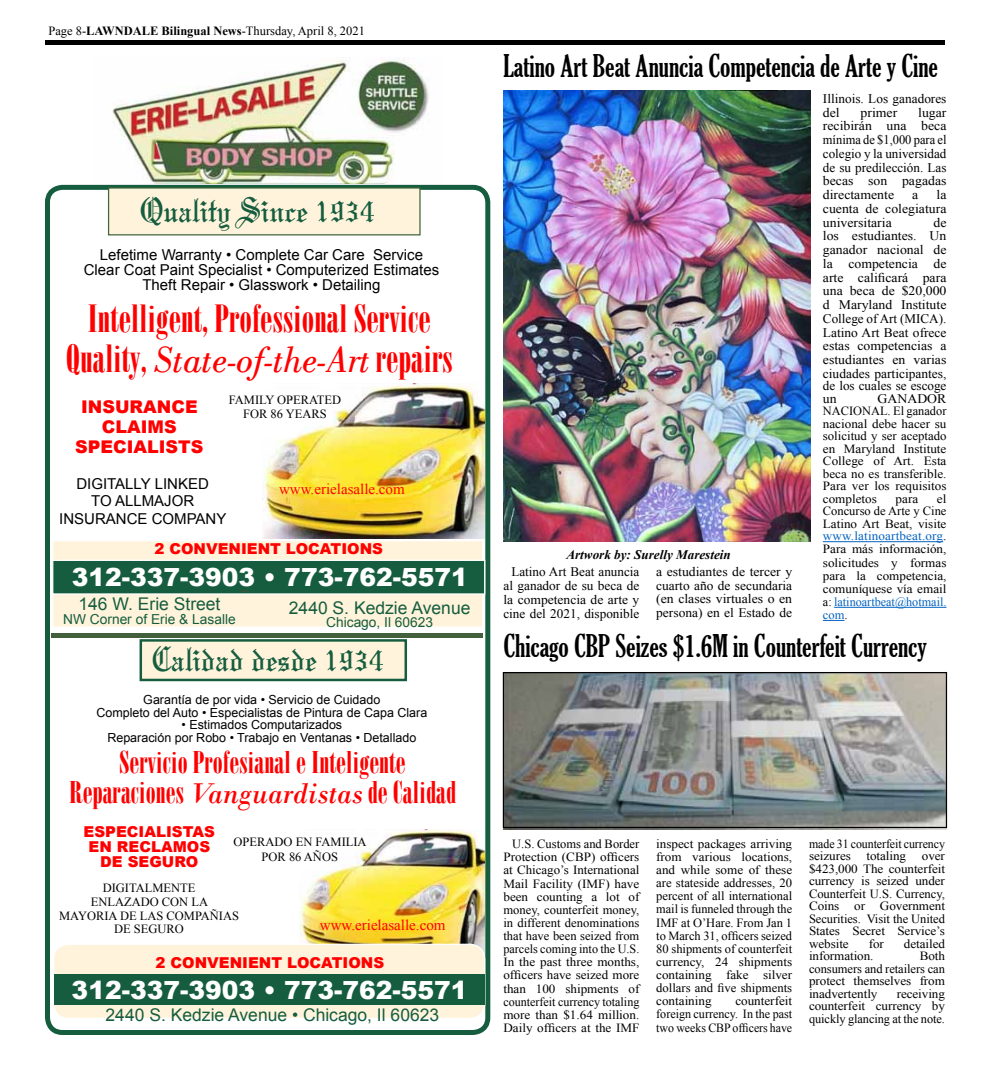
<style>
.page{position:relative;width:990px;height:1080px;background:#fff}
.page>*{position:absolute;margin:0;border:0;box-sizing:border-box;transform-origin:0 0}
.t1{font:37.5px "Mariage";color:#165d3f}
.t2{font:37.5px "Bodoni Poster Compressed";color:#f00}
.t3{font:italic 37.5px "Bodoni";color:#f00}
.t4{font:extra-condensed 30px "Gloucester";color:#000}
.t5{font:30px/30px "Bodoni Poster Compressed";color:#f00;text-align:center}
.t6{font:900 25px "Arial";color:#fff}
.t7{font:17.5px "Arial";color:#165d3f}
.t8{font:900 17.5px/20px "Arial";color:#f00;text-align:center}
.t9{font:15px/15px "Arial";color:#000;text-align:center}
.t10{font:900 15px/15px "Arial";color:#f00;text-align:center}
.t11{font:15px "Times New Roman";color:#f00}
.t12{font:13.75px "Arial";color:#165d3f}
.t13{font:13.12px/13.8px "Times New Roman";color:#000;text-align:justify;scale:1.05 1}
.t14{font:13.12px/13.8px "Times New Roman";color:#000}
.t15{font:13.12px/13.8px "Times New Roman";color:#000;text-align:justify;scale:1.04 1}
.t16{font:italic 700 13.12px "Times New Roman";color:#000}
.t17{font:12.5px/13.1px "Times New Roman";color:#000;text-align:justify;scale:1.05 1}
.t18{font:12.5px/13.1px "Times New Roman";color:#000;text-align:center}
.t19{font:12.5px/12.5px "Arial";color:#000;text-align:center}
.t20{font:12.5px/12.5px "Times New Roman";color:#000;scale:.95 1}
.s1{font-weight:700}
.s2{font-family:"Bodoni Poster Compressed";font-style:normal}
.s3{font-family:"Bodoni";font-style:italic}
.s4{color:#0563c1}
</style>
<div class="page">
<div style="left:45px;top:185px;width:445px;height:850px;border:5px solid #165d3f;border-radius:15px"></div>
<img style="left:112px;top:59px;width:317px;height:125px">
<div style="left:108px;top:187px;width:313px;height:48px;background:#fff4db;border:1px solid #40653a"></div>
<img style="left:263px;top:383px;width:221px;height:156px">
<div style="left:244px;top:398px;width:62px;height:41px;background:#fff;border-radius:50%"></div>
<div style="left:244px;top:398px;width:63px;height:42px;border:1px solid #fff;border-radius:50%"></div>
<div style="left:52px;top:540px;width:431px;height:88px;background:#fff4db;border:1px solid #fff"></div>
<div style="left:52px;top:560px;width:433px;height:35px;background:#165d3f;border:1px solid #fff"></div>
<div style="left:52px;top:633px;width:431px;height:5px;background:#42603c"></div>
<div style="left:140px;top:639px;width:267px;height:42px;background:#fff4db;border:2px solid #165d3f"></div>
<img style="left:300px;top:829px;width:185px;height:126px">
<div style="left:276px;top:836px;width:53px;height:33px;background:#fff"></div>
<div style="left:53px;top:944px;width:432px;height:74px;background:#fff4db;border-radius:15px"></div>
<div style="left:53px;top:944px;width:432px;height:75px;border:1px solid #fff;border-radius:15px"></div>
<div style="left:55px;top:974px;width:430px;height:30px;background:#165d3f"></div>
<div style="left:45px;top:40px;width:900px;height:5px;background:#000"></div>
<hr style="left:823px;top:541px;width:120px;height:1px;background:#0563c1">
<hr style="left:834px;top:607px;width:112px;height:1px;background:#0563c1">
<svg style="left:823px;top:620px;width:21px;height:1px"></svg>
<img style="left:503px;top:90px;width:308px;height:451px">
<img style="left:503px;top:674px;width:443px;height:155px">
<div style="left:503px;top:672px;width:444px;height:156px;border:1px solid #000"></div>
<p class="t18" style="left:48px;top:24px;width:318px">Page 8-<span class="s1">LAWNDALE Bilingual News</span>-Thursday, April 8, 2021</p>
<h1 class="t1" style="left:139px;top:189px;width:237px">Quality Since 1934</h1>
<p class="t9" style="left:84px;top:247px;width:357px">Lefetime Warranty • Complete Car Care Service<br>Clear Coat Paint Specialist • Computerized Estimates<br>Theft Repair • Glasswork • Detailing</p>
<h1 class="t2" style="left:88px;top:296px;width:345px">Intelligent, Professional Service</h1>
<h1 class="t3" style="left:66px;top:338px;width:389px"><span class="s2">Quality,</span> State-of-the-Art <span class="s2">repairs</span></h1>
<p class="t18" style="left:229px;top:393px;width:114px;line-height:13.8px">FAMILY OPERATED<br>FOR 86 YEARS</p>
<h3 class="t8" style="left:75px;top:396px;width:130px">INSURANCE<br>CLAIMS<br>SPECIALISTS</h3>
<p class="t9" style="left:59px;top:475px;width:169px;line-height:17.5px">DIGITALLY LINKED<br>TO ALLMAJOR<br>INSURANCE COMPANY</p>
<p class="t10" style="left:154px;top:541px;width:230px">2 CONVENIENT LOCATIONS</p>
<p class="t11" style="left:279px;top:479px;width:127px">www.erielasalle.com</p>
<h3 class="t6" style="left:72px;top:559px;width:397px">312-337-3903 • 773-762-5571</h3>
<h3 class="t7" style="left:79px;top:592px;width:144px">146 W. Erie Street</h3>
<p class="t12" style="left:63px;top:610px;width:174px">NW Corner of Erie &amp; Lasalle</p>
<h3 class="t7" style="left:289px;top:596px;width:183px">2440 S. Kedzie Avenue</h3>
<p class="t12" style="left:326px;top:614px;width:109px">Chicago, Il 60623</p>
<h1 class="t1" style="left:152px;top:639px;width:234px">Calidad desde 1934</h1>
<p class="t19" style="left:96px;top:694px;width:332px">Garantía de por vida • Servicio de Cuidado<br>Completo del Auto • Especialistas de Pintura de Capa Clara</p>
<p class="t19" style="left:107px;top:719px;width:310px">• Estimados Computarizados<br>Reparación por Robo • Trabajo en Ventanas • Detallado</p>
<h2 class="t5" style="left:69px;top:748px;width:388px">Servicio Profesianal e Inteligente<br>Reparaciones <span class="s3">Vanguardistas</span> de Calidad</h2>
<p class="t10" style="left:84px;top:824px;width:133px">ESPECIALISTAS<br>EN RECLAMOS<br>DE SEGURO</p>
<p class="t18" style="left:234px;top:834px;width:135px;line-height:15px">OPERADO EN FAMILIA<br>POR 86 AÑOS</p>
<p class="t18" style="left:59px;top:881px;width:182px;line-height:13.8px">DIGITALMENTE<br>ENLAZADO CON LA<br>MAYORIA DE LAS COMPAÑIAS<br>DE SEGURO</p>
<p class="t11" style="left:320px;top:915px;width:127px">www.erielasalle.com</p>
<p class="t10" style="left:156px;top:955px;width:230px">2 CONVENIENT LOCATIONS</p>
<h3 class="t6" style="left:72px;top:972px;width:397px">312-337-3903 • 773-762-5571</h3>
<h3 class="t7" style="left:106px;top:1004px;width:335px">2440 S. Kedzie Avenue • Chicago, Il 60623</h3>
<h2 class="t4" style="left:503px;top:49px;width:436px">Latino Art Beat Anuncia Competencia de Arte y Cine</h2>
<p class="t14" style="left:823px;top:91px;width:125px">Illinois. Los ganadores del</p>
<p class="t13" style="left:823px;top:105px;width:119px;text-indent:95px">lugar recibirán una beca mínima de $1,000 para el colegio y la universidad de su predilección. Las becas son pagadas directamente</p>
<p class="t13" style="left:861px;top:105px;width:36px">primer</p>
<p class="t13" style="left:823px;top:188px;width:119px;text-indent:114px">la cuenta de colegiatura universitaria</p>
<p class="t13" style="left:912px;top:188px;width:7px">a</p>
<p class="t13" style="left:823px;top:215px;width:119px;text-indent:111px">de los estudiantes. Un ganador nacional de la competencia de arte calificará para una beca de $20,000 d Maryland Institute College of Art (MICA).<br>Latino Art Beat ofrece estas competencias a estudiantes en varias ciudades participantes,</p>
<p class="t14" style="left:823px;top:379px;width:125px;line-height:12.5px">de los cuales se escoge un</p>
<p class="t13" style="left:878px;top:391px;width:67px">GANADOR</p>
<p class="t18" style="left:823px;top:405px;width:125px;line-height:12.5px;text-align:justify">NACIONAL. El ganador nacional debe hacer su solicitud y ser aceptado en Maryland Institute College of Art. Esta beca no es transferible.<br>Para ver los requisitos completos</p>
<p class="t17" style="left:823px;top:492px;width:119px;text-indent:114px">el Concurso de Arte y Cine Latino Art Beat, visite <span class="s4">www.latinoartbeat.org</span>.<br>Para más información, solicitudes y formas para la competencia, comuníquese vía email a: <span class="s4">latinoartbeat@hotmail. com</span>.</p>
<h2 class="t4" style="left:503px;top:629px;width:425px">Chicago CBP Seizes $1.6M in Counterfeit Currency</h2>
<p class="t17" style="left:896px;top:492px;width:23px">para</p>
<p class="t16" style="left:566px;top:546px;width:166px">Artwork by: Surelly Marestein</p>
<p class="t14" style="left:503px;top:565px;width:137px;text-align:justify;text-indent:8px">Latino Art Beat anuncia al ganador de su beca de la competencia de arte y cine del 2021, disponible</p>
<p class="t15" style="left:656px;top:564px;width:132px">a estudiantes de tercer y cuarto año de secundaria (en clases virtuales o en persona) en el Estado de</p>
<p class="t18" style="left:503px;top:837px;width:137px;text-align:justify;text-indent:9px">U.S. Customs and Border Protection (CBP) officers at Chicago’s International Mail Facility (IMF) have been counting a lot of money, counterfeit money, in different denominations that have been seized from parcels coming into the U.S.<br>In the past three months, officers have seized more than 100 shipments of counterfeit currency totaling more than $1.64 million.<br>Daily officers at the IMF</p>
<p class="t17" style="left:656px;top:837px;width:131px">inspect packages arriving from various locations, and while some of these are stateside addresses, 20 percent of all international mail is funneled through the IMF at O’Hare. From Jan 1 to March 31, officers seized 80 shipments of counterfeit currency, 24 shipments containing fake silver dollars and five shipments containing</p>
<p class="t17" style="left:656px;top:994px;width:131px;text-indent:79px">counterfeit foreign currency. In the past two weeks CBP officers have</p>
<p class="t20" style="left:809px;top:837px;width:145px">made 31 counterfeit currency seizures</p>
<p class="t17" style="left:867px;top:849px;width:39px">totaling</p>
<p class="t17" style="left:809px;top:849px;width:131px;line-height:12.5px;text-indent:113px">over $423,000 The counterfeit currency is seized under Counterfeit U.S. Currency, Coins or Government Securities. Visit the United States Secret Service’s website</p>
<p class="t17" style="left:869px;top:937px;width:16px">for</p>
<p class="t17" style="left:904px;top:937px;width:41px">detailed</p>
<p class="t17" style="left:809px;top:949px;width:63px">information.</p>
<p class="t17" style="left:809px;top:949px;width:131px;line-height:12.5px;text-indent:111px">Both consumers and retailers can protect themselves from inadvertently</p>
<p class="t17" style="left:809px;top:987px;width:131px;line-height:12.5px;text-indent:88px">receiving counterfeit currency by quickly glancing at the note.</p>
</div>
